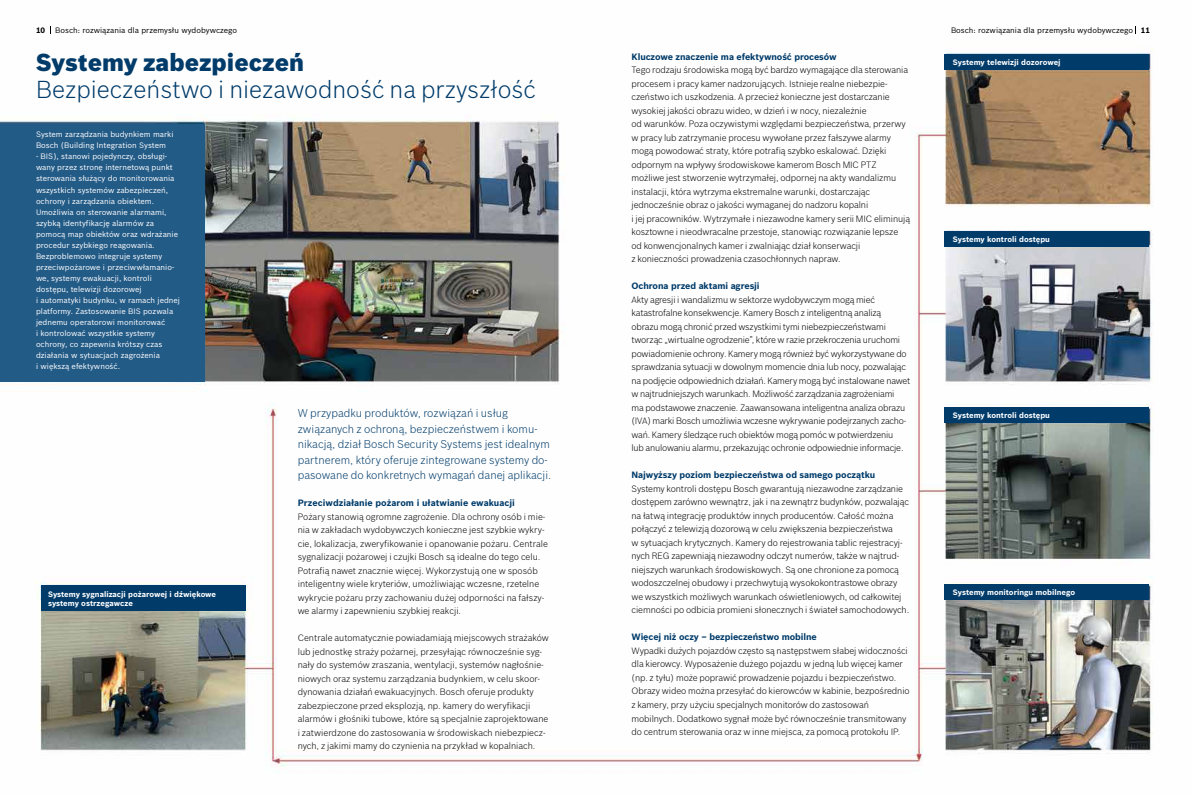
<style>
.page{position:relative;width:1191px;height:794px;background:#fff}
.page>*{position:absolute;margin:0;border:0;box-sizing:border-box;transform-origin:0 0}
.t1{font:300 24px "Bosch Sans East";color:#003b6a}
.t2{font:900 24px "Bosch Sans East";color:#003b6a}
.t3{font:300 11px/15.5px "Bosch Sans East";color:#003b6a}
.t4{font:300 9px/13.5px "Bosch Sans East";letter-spacing:-.01em;color:#000}
.t5{font:700 9px "Bosch Sans East";letter-spacing:-.01em;color:#003b6a}
.t6{font:7.7px/11px "Bosch Sans East";color:#fff}
.t7{font:700 7.7px/9.2px "Bosch Sans East";color:#fff}
.t8{font:7.7px "Bosch Sans East";color:#000}
.t9{font:700 7.7px "Bosch Sans East";color:#000}
.s1{font-weight:700}
</style>
<div class="page">
<img style="left:0;top:26px;width:1153px;height:747px">
<div style="left:41px;top:585px;width:204px;height:25px;background:#003b6a"></div>
<div style="left:0;top:124px;width:204px;height:257px;background:#235b87"></div>
<div style="left:945px;top:54px;width:204px;height:16px;background:#003b6a"></div>
<div style="left:945px;top:231px;width:204px;height:16px;background:#003b6a"></div>
<div style="left:945px;top:407px;width:204px;height:15px;background:#003b6a"></div>
<div style="left:945px;top:584px;width:204px;height:16px;background:#003b6a"></div>
<p class="t9" style="left:36px;top:25px;width:11px">10</p>
<p class="t8" style="left:55px;top:25px;width:184px">Bosch: rozwiązania dla przemysłu wydobywczego</p>
<p class="t8" style="left:951px;top:25px;width:201px">Bosch: rozwiązania dla przemysłu wydobywczego <span class="s1">11</span></p>
<h1 class="t2" style="left:36px;top:47px;width:270px">Systemy zabezpieczeń</h1>
<h1 class="t1" style="left:36px;top:75px;width:501px">Bezpieczeństwo i niezawodność na przyszłość</h1>
<p class="t6" style="left:36px;top:129px;width:139px">System zarządzania budynkiem marki<br>Bosch (Building Integration System</p>
<p class="t6" style="left:36px;top:151px;width:146px">- BIS), stanowi pojedynczy, obsługi&shy;wany przez stronę internetową punkt sterowania służący do monitorowania wszystkich systemów zabezpieczeń, ochrony i zarządzania obiektem.<br>Umożliwia on sterowanie alarmami, szybką identyfikację alarmów za pomocą map obiektów oraz wdrażanie procedur szybkiego reagowania.<br>Bezproblemowo integruje systemy przeciwpożarowe i przeciwwłamanio&shy;we, systemy ewakuacji, kontroli dostępu, telewizji dozorowej<br>i automatyki budynku, w ramach jednej platformy. Zastosowanie BIS pozwala jednemu operatorowi monitorować<br>i kontrolować wszystkie systemy ochrony, co zapewnia krótszy czas działania w sytuacjach zagrożenia<br>i większą efektywność.</p>
<p class="t7" style="left:48px;top:589px;width:170px">Systemy sygnalizacji pożarowej i dźwiękowe systemy ostrzegawcze</p>
<p class="t3" style="left:298px;top:405px;width:255px">W przypadku produktów, rozwiązań i usług związanych z ochroną, bezpieczeństwem i komu&shy;nikacją, dział Bosch Security Systems jest idealnym partnerem, który oferuje zintegrowane systemy do&shy;pasowane do konkretnych wymagań danej aplikacji.</p>
<p class="t5" style="left:298px;top:497px;width:219px">Przeciwdziałanie pożarom i ułatwianie ewakuacji</p>
<p class="t4" style="left:298px;top:509px;width:252px">Pożary stanowią ogromne zagrożenie. Dla ochrony osób i mie&shy;nia w zakładach wydobywczych konieczne jest szybkie wykry&shy;cie, lokalizacja, zweryfikowanie i opanowanie pożaru. Centrale sygnalizacji pożarowej i czujki Bosch są idealne do tego celu.<br>Potrafią nawet znacznie więcej. Wykorzystują one w sposób inteligentny wiele kryteriów, umożliwiając wczesne, rzetelne wykrycie pożaru przy zachowaniu dużej odporności na fałszy&shy;we alarmy i zapewnieniu szybkiej reakcji.</p>
<p class="t4" style="left:298px;top:631px;width:253px">Centrale automatycznie powiadamiają miejscowych strażaków lub jednostkę straży pożarnej, przesyłając równocześnie syg&shy;nały do systemów zraszania, wentylacji, systemów nagłośnie&shy;niowych oraz systemu zarządzania budynkiem, w celu skoor&shy;dynowania działań ewakuacyjnych. Bosch oferuje produkty zabezpieczone przed eksplozją, np. kamery do weryfikacji alarmów i głośniki tubowe, które są specjalnie zaprojektowane i zatwierdzone do zastosowania w środowiskach niebezpiecz&shy;nych, z jakimi mamy do czynienia na przykład w kopalniach.</p>
<p class="t5" style="left:631px;top:51px;width:207px">Kluczowe znaczenie ma efektywność procesów</p>
<p class="t4" style="left:631px;top:63px;width:280px">Tego rodzaju środowiska mogą być bardzo wymagające dla sterowania procesem i pracy kamer nadzorujących. Istnieje realne niebezpie&shy;czeństwo ich uszkodzenia. A przecież konieczne jest dostarczanie wysokiej jakości obrazu wideo, w dzień i w nocy, niezależnie<br>od warunków. Poza oczywistymi względami bezpieczeństwa, przerwy w pracy lub zatrzymanie procesu wywołane przez fałszywe alarmy mogą powodować straty, które potrafią szybko eskalować. Dzięki odpornym na wpływy środowiskowe kamerom Bosch MIC PTZ możliwe jest stworzenie wytrzymałej, odpornej na akty wandalizmu instalacji, która wytrzyma ekstremalne warunki, dostarczając jednocześnie obraz o jakości wymaganej do nadzoru kopalni<br>i jej pracowników. Wytrzymałe i niezawodne kamery serii MIC eliminują kosztowne i nieodwracalne przestoje, stanowiąc rozwiązanie lepsze od konwencjonalnych kamer i zwalniając dział konserwacji<br>z konieczności prowadzenia czasochłonnych napraw.</p>
<p class="t5" style="left:631px;top:280px;width:130px">Ochrona przed aktami agresji</p>
<p class="t4" style="left:631px;top:292px;width:280px">Akty agresji i wandalizmu w sektorze wydobywczym mogą mieć katastrofalne konsekwencje. Kamery Bosch z inteligentną analizą obrazu mogą chronić przed wszystkimi tymi niebezpieczeństwami tworząc „wirtualne ogrodzenie”, które w razie przekroczenia uruchomi powiadomienie ochrony. Kamery mogą również być wykorzystywane do sprawdzania sytuacji w dowolnym momencie dnia lub nocy, pozwalając na podjęcie odpowiednich działań. Kamery mogą być instalowane nawet w najtrudniejszych warunkach. Możliwość zarządzania zagrożeniami<br>ma podstawowe znaczenie. Zaawansowana inteligentna analiza obrazu (IVA) marki Bosch umożliwia wczesne wykrywanie podejrzanych zacho&shy;wań. Kamery śledzące ruch obiektów mogą pomóc w potwierdzeniu<br>lub anulowaniu alarmu, przekazując ochronie odpowiednie informacje.</p>
<p class="t5" style="left:631px;top:469px;width:245px">Najwyższy poziom bezpieczeństwa od samego początku</p>
<p class="t4" style="left:631px;top:481px;width:279px">Systemy kontroli dostępu Bosch gwarantują niezawodne zarządzanie dostępem zarówno wewnątrz, jak i na zewnątrz budynków, pozwalając na łatwą integrację produktów innych producentów. Całość można połączyć z telewizją dozorową w celu zwiększenia bezpieczeństwa<br>w sytuacjach krytycznych. Kamery do rejestrowania tablic rejestracyj&shy;nych REG zapewniają niezawodny odczyt numerów, także w najtrud&shy;niejszych warunkach środowiskowych. Są one chronione za pomocą wodoszczelnej obudowy i przechwytują wysokokontrastowe obrazy we wszystkich możliwych warunkach oświetleniowych, od całkowitej ciemności po odbicia promieni słonecznych i świateł samochodowych.</p>
<p class="t5" style="left:631px;top:631px;width:187px">Więcej niż oczy – bezpieczeństwo mobilne</p>
<p class="t4" style="left:631px;top:643px;width:280px">Wypadki dużych pojazdów często są następstwem słabej widoczności dla kierowcy. Wyposażenie dużego pojazdu w jedną lub więcej kamer (np. z tyłu) może poprawić prowadzenie pojazdu i bezpieczeństwo.<br>Obrazy wideo można przesyłać do kierowców w kabinie, bezpośrednio z kamery, przy użyciu specjalnych monitorów do zastosowań mobilnych. Dodatkowo sygnał może być równocześnie transmitowany do centrum sterowania oraz w inne miejsca, za pomocą protokołu IP.</p>
<p class="t7" style="left:953px;top:58px;width:109px">Systemy telewizji dozorowej</p>
<p class="t7" style="left:953px;top:234px;width:99px">Systemy kontroli dostępu</p>
<p class="t7" style="left:953px;top:410px;width:99px">Systemy kontroli dostępu</p>
<p class="t7" style="left:953px;top:587px;width:124px">Systemy monitoringu mobilnego</p>
</div>
